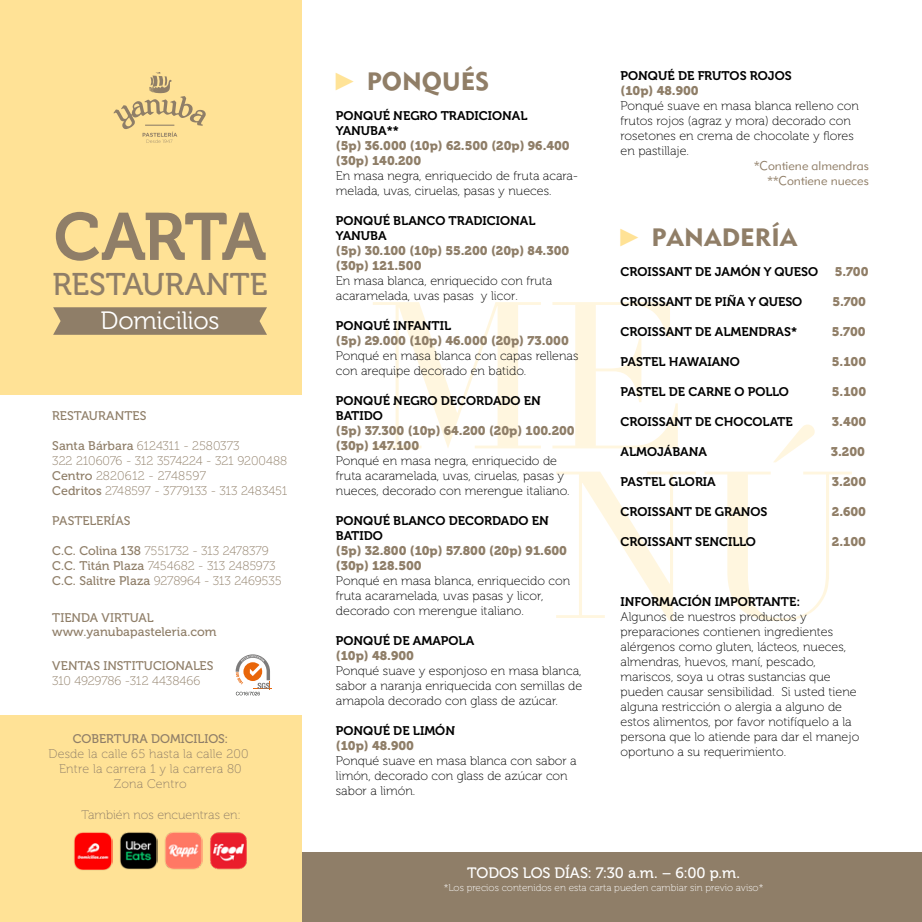
<style>
.page{position:relative;width:922px;height:922px;background:#fff}
.page>*{position:absolute;margin:0;border:0;box-sizing:border-box;transform-origin:0 0}
.t1{font:66.5px "Museo 700";letter-spacing:-.03em;color:#8f7e68}
.t2{font:37px "Museo 500";letter-spacing:-.005em;color:#8f7e68}
.t3{font:31.25px "Museo 500";color:#8f7e68}
.t4{font:25px "GP Metro Regular 2";color:#907e67}
.t5{font:25px "Museo 300";letter-spacing:-.01em;color:#fff}
.t6{font:15px "Museo 500";letter-spacing:-.015em;color:#fff}
.t7{font:12.5px/15px "Museo 100";color:#000}
.t8{font:12.5px/15px "Museo 100";letter-spacing:.005em;color:#8f7e68;text-align:center}
.t9{font:12.5px/15px "Museo 700";color:#000}
.t10{font:12.5px/15px "Museo 900";color:#8f7e68}
.t11{font:12.5px/13.8px "Museo 500";color:#8f7e68}
.t12{font:12.5px "Museo 900";color:#907e67}
.t13{font:12.5px/15px "GP Metro Regular 3";color:#907e67;text-align:right}
.t14{font:10px "Museo 100";color:#fff}
.s1{font-family:"Museo 500"}
.s2{font-family:"Arial Narrow";color:#ffe397}
.s3{font-family:"Arial Narrow";color:#ffe296}
</style>
<div class="page">
<svg style="left:373px;top:302px;width:167px;height:146px"></svg>
<svg style="left:552px;top:302px;width:125px;height:146px"></svg>
<svg style="left:556px;top:471px;width:139px;height:149px"></svg>
<svg style="left:704px;top:424px;width:147px;height:197px"></svg>
<div style="left:2px;top:852px;width:919px;height:69px;background:#8f7e68"></div>
<div style="left:1px;top:1px;width:300px;height:920px;background:#ffe296"></div>
<div style="left:0;top:395px;width:301px;height:319px;background:#fff"></div>
<svg style="left:235px;top:654px;width:37px;height:41px"></svg>
<svg style="left:53px;top:307px;width:214px;height:28px;background:#94836a"></svg>
<svg style="left:113px;top:72px;width:93px;height:71px"></svg>
<h1 class="t1" style="left:54px;top:200px;width:214px">CARTA</h1>
<h3 class="t3" style="left:53px;top:267px;width:216px">RESTAURANTE</h3>
<h3 class="t5" style="left:101px;top:307px;width:120px">Domicilios</h3>
<h2 class="t2" style="left:57px;top:262px;width:208px">PASTELERÍA</h2>
<p class="t11" style="left:52px;top:409px;width:96px">RESTAURANTES</p>
<p class="t8" style="left:52px;top:438px;width:236px;text-align:left"><span class="s1">Santa Bárbara</span> 6124311 - 2580373<br>322 2106076 - 312 3574224 - 321 9200488<br><span class="s1">Centro</span> 2820612 - 2748597<br><span class="s1">Cedritos</span> 2748597 - 3779133 - 313 2483451</p>
<p class="t11" style="left:52px;top:514px;width:80px">PASTELERÍAS</p>
<p class="t8" style="left:52px;top:543px;width:231px;text-align:left"><span class="s1">C.C. Colina 138</span> 7551732 - 313 2478379<br><span class="s1">C.C. Titán Plaza</span> 7454682 - 313 2485973<br><span class="s1">C.C. Salitre Plaza</span> 9278964 - 313 2469535</p>
<p class="t11" style="left:52px;top:611px;width:166px">TIENDA VIRTUAL www.yanubapasteleria.com</p>
<p class="t11" style="left:52px;top:659px;width:163px">VENTAS INSTITUCIONALES</p>
<p class="t8" style="left:52px;top:673px;width:150px">310 4929786 -312 4438466</p>
<p class="t8" style="left:110px;top:469px;width:34px">464 9</p>
<p class="t8" style="left:144px;top:544px;width:129px">9278964 - 313 2478379</p>
<p class="t8" style="left:187px;top:574px;width:8px">2</p>
<p class="t11" style="left:52px;top:604px;width:103px">TIENDA VIRTUAL</p>
<p class="t8" style="left:52px;top:619px;width:213px">Realiza tu pedido de tortas y ponqués</p>
<p class="t11" style="left:52px;top:664px;width:163px">VENTAS INSTITUCIONALES</p>
<p class="t8" style="left:52px;top:679px;width:150px">310 4929786 -312 4438466</p>
<p class="t11" style="left:73px;top:731px;width:157px">COBERTURA DOMICILIOS:</p>
<p class="t8" style="left:49px;top:746px;width:201px">Desde la calle 65 hasta la calle 200<br>Entre la carrera 1 y la carrera 80<br>Zona Centro</p>
<p class="t11" style="left:82px;top:732px;width:157px">COBERTURA DOMICILIOS:</p>
<p class="t8" style="left:58px;top:752px;width:201px">Desde la calle 65 hasta la calle 200 entre la carrera 1 y la carrera 80</p>
<p class="t8" style="left:82px;top:806px;width:161px">También nos encuentras en:</p>
<p class="t8" style="left:80px;top:806px;width:161px">También nos encuentras en:</p>
<h3 class="t4" style="left:336px;top:65px;width:154px"><span class="s2">►</span> PONQUÉS</h3>
<p class="t9" style="left:336px;top:108px;width:193px">PONQUÉ NEGRO TRADICIONAL<br>YANUBA**</p>
<p class="t10" style="left:336px;top:138px;width:235px">(5p) 36.000 (10p) 62.500 (20p) 96.400 (30p) 140.200</p>
<p class="t7" style="left:336px;top:168px;width:244px">En masa negra, enriquecido de fruta acara&shy;melada, uvas, ciruelas, pasas y nueces.</p>
<p class="t9" style="left:336px;top:213px;width:201px">PONQUÉ BLANCO TRADICIONAL<br>YANUBA</p>
<p class="t10" style="left:336px;top:243px;width:235px">(5p) 30.100 (10p) 55.200 (20p) 84.300 (30p) 121.500</p>
<p class="t7" style="left:336px;top:273px;width:218px">En masa blanca, enriquecido con fruta acaramelada, uvas pasas y licor.</p>
<p class="t9" style="left:336px;top:318px;width:117px">PONQUÉ INFANTIL</p>
<p class="t10" style="left:336px;top:333px;width:234px">(5p) 29.000 (10p) 46.000 (20p) 73.000</p>
<p class="t7" style="left:336px;top:348px;width:244px">Ponqué en masa blanca con capas rellenas con arequipe decorado en batido.</p>
<p class="t9" style="left:336px;top:393px;width:206px">PONQUÉ NEGRO DECORDADO EN<br>BATIDO</p>
<p class="t10" style="left:336px;top:423px;width:240px">(5p) 37.300 (10p) 64.200 (20p) 100.200 (30p) 147.100</p>
<p class="t7" style="left:336px;top:453px;width:235px">Ponqué en masa negra, enriquecido de fruta acaramelada, uvas, ciruelas, pasas y nueces, decorado con merengue italiano.</p>
<p class="t9" style="left:336px;top:513px;width:214px">PONQUÉ BLANCO DECORDADO EN<br>BATIDO</p>
<p class="t10" style="left:336px;top:543px;width:232px">(5p) 32.800 (10p) 57.800 (20p) 91.600 (30p) 128.500</p>
<p class="t7" style="left:336px;top:573px;width:236px">Ponqué en masa blanca, enriquecido con fruta acaramelada, uvas pasas y licor, decorado con merengue italiano.</p>
<p class="t9" style="left:336px;top:633px;width:140px">PONQUÉ DE AMAPOLA</p>
<p class="t10" style="left:336px;top:648px;width:80px">(10p) 48.900</p>
<p class="t7" style="left:336px;top:663px;width:248px;text-align:justify">Ponqué suave y esponjoso en masa blanca, sabor a naranja enriquecida con semillas de amapola decorado con glass de azúcar.</p>
<p class="t9" style="left:336px;top:723px;width:121px">PONQUÉ DE LIMÓN</p>
<p class="t10" style="left:336px;top:738px;width:80px">(10p) 48.900</p>
<p class="t7" style="left:336px;top:753px;width:242px">Ponqué suave en masa blanca con sabor a limón, decorado con glass de azúcar con sabor a limón.</p>
<p class="t9" style="left:620px;top:69px;width:172px">PONQUÉ DE FRUTOS ROJOS</p>
<p class="t10" style="left:620px;top:84px;width:80px">(10p) 48.900</p>
<p class="t7" style="left:620px;top:99px;width:240px">Ponqué suave en masa blanca relleno con frutos rojos (agraz y mora) decorado con rosetones en crema de chocolate y flores en pastillaje.</p>
<p class="t13" style="left:753px;top:159px;width:116px">*Contiene almendras **Contiene nueces</p>
<h3 class="t4" style="left:620px;top:221px;width:178px"><span class="s3">►</span> PANADERÍA</h3>
<p class="t9" style="left:620px;top:264px;width:199px">CROISSANT DE JAMÓN Y QUESO</p>
<p class="t12" style="left:834px;top:264px;width:35px">5.700</p>
<p class="t9" style="left:620px;top:294px;width:183px">CROISSANT DE PIÑA Y QUESO</p>
<p class="t12" style="left:832px;top:294px;width:35px">5.700</p>
<p class="t9" style="left:620px;top:324px;width:178px">CROISSANT DE ALMENDRAS*</p>
<p class="t12" style="left:831px;top:324px;width:35px">5.700</p>
<p class="t9" style="left:620px;top:354px;width:121px">PASTEL HAWAIANO</p>
<p class="t12" style="left:831px;top:354px;width:36px">5.100</p>
<p class="t9" style="left:620px;top:384px;width:170px">PASTEL DE CARNE O POLLO</p>
<p class="t12" style="left:831px;top:384px;width:36px">5.100</p>
<p class="t9" style="left:620px;top:414px;width:173px">CROISSANT DE CHOCOLATE</p>
<p class="t12" style="left:831px;top:414px;width:36px">3.400</p>
<p class="t9" style="left:620px;top:444px;width:88px">ALMOJÁBANA</p>
<p class="t12" style="left:830px;top:444px;width:36px">3.200</p>
<p class="t9" style="left:620px;top:474px;width:97px">PASTEL GLORIA</p>
<p class="t12" style="left:831px;top:474px;width:36px">3.200</p>
<p class="t9" style="left:620px;top:504px;width:148px">CROISSANT DE GRANOS</p>
<p class="t12" style="left:831px;top:504px;width:36px">2.600</p>
<p class="t9" style="left:620px;top:534px;width:137px">CROISSANT SENCILLO</p>
<p class="t12" style="left:831px;top:534px;width:36px">2.100</p>
<p class="t9" style="left:620px;top:594px;width:181px">INFORMACIÓN IMPORTANTE:</p>
<p class="t7" style="left:620px;top:609px;width:240px">Algunos de nuestros productos y preparaciones contienen ingredientes alérgenos como gluten, lácteos, nueces, almendras, huevos, maní, pescado, mariscos, soya u otras sustancias que pueden causar sensibilidad. Si usted tiene alguna restricción o alergia a alguno de estos alimentos, por favor notifíquelo a la persona que lo atiende para dar el manejo oportuno a su requerimiento.</p>
<p class="t6" style="left:467px;top:864px;width:274px">TODOS LOS DÍAS: 7:30 a.m. – 6:00 p.m.</p>
<p class="t14" style="left:443px;top:882px;width:321px">*Los precios contenidos en esta carta pueden cambiar sin previo aviso*</p>
</div>
